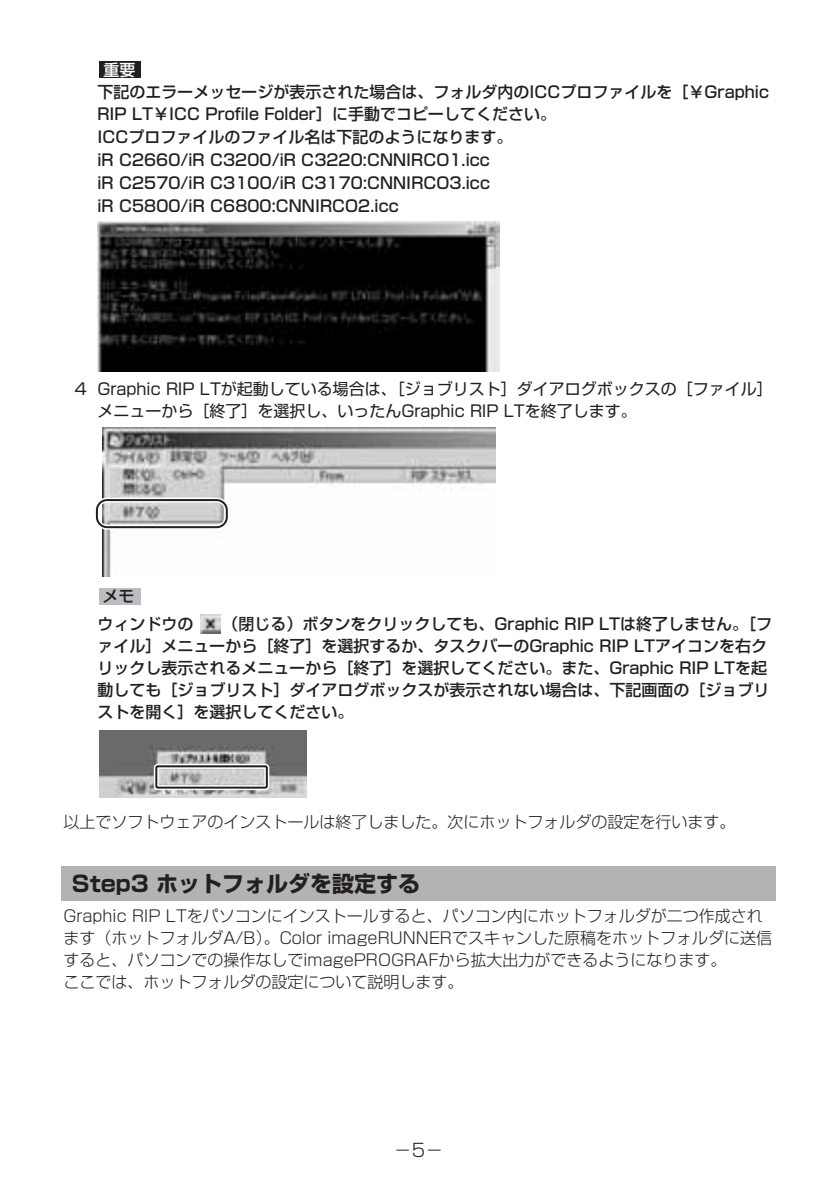
<style>
.page{position:relative;width:838px;height:1190px;background:#fff}
.page>*{position:absolute;margin:0;border:0;box-sizing:border-box;transform-origin:0 0}
.t1{font:700 22px "Shin Go";color:#231f20}
.t2{font:300 18px "Shin Go";color:#231f20}
.t3{font:500 16px/23px "Shin Go";color:#231f20}
.t4{font:300 16px/22px "Shin Go";color:#231f20}
.t5{font:16px/22px "Shin Go";color:#231f20}
.t6{font:500 16px "Shin Go";color:#fff}
</style>
<div class="page">
<img style="left:201px;top:614px;width:20px;height:20px">
<div style="left:99px;top:588px;width:42px;height:16px;background:#bcbdc0"></div>
<div style="left:99px;top:61px;width:42px;height:17px;background:#231f20"></div>
<img style="left:98px;top:222px;width:402px;height:149px">
<img style="left:102px;top:428px;width:393px;height:149px">
<div style="left:94px;top:498px;width:135px;height:32px;border:5px solid #fff;border-radius:10px"></div>
<div style="left:96px;top:499px;width:132px;height:29px;border:2px solid #231f20;border-radius:10px"></div>
<div style="left:61px;top:866px;width:715px;height:34px;background:#b3b3b3"></div>
<img style="left:100px;top:730px;width:207px;height:67px">
<div style="left:154px;top:764px;width:115px;height:26px;border:5px solid #fff;border-radius:2px"></div>
<div style="left:155px;top:765px;width:113px;height:24px;border:2px solid #231f20;border-radius:2px"></div>
<p class="t6" style="left:103px;top:64px;width:34px">重要</p>
<p class="t3" style="left:97px;top:82px;width:673px">下記のエラーメッセージが表示された場合は、フォルダ内のICCプロファイルを［￥Graphic RIP LT￥ICC Profile Folder］に手動でコピーしてください。<br>ICCプロファイルのファイル名は下記のようになります。<br>iR C2660/iR C3200/iR C3220:CNNIRCO1.icc<br>iR C2570/iR C3100/iR C3170:CNNIRCO3.icc<br>iR C5800/iR C6800:CNNIRCO2.icc</p>
<p class="t5" style="left:97px;top:380px;width:677px;text-indent:-23px">4 Graphic RIP LTが起動している場合は、［ジョブリスト］ダイアログボックスの［ファイル］メニューから［終了］を選択し、いったんGraphic RIP LTを終了します。</p>
<p class="t3" style="left:102px;top:586px;width:33px">メモ</p>
<p class="t3" style="left:97px;top:615px;width:676px;line-height:22px;text-indent:125px">（閉じる）ボタンをクリックしても、Graphic RIP LTは終了しません。［ファイル］メニューから［終了］を選択するか、タスクバーのGraphic RIP LTアイコンを右クリックし表示されるメニューから［終了］を選択してください。また、Graphic RIP LTを起動しても［ジョブリスト］ダイアログボックスが表示されない場合は、下記画面の［ジョブリストを開く］を選択してください。</p>
<p class="t3" style="left:97px;top:614px;width:97px">ウィンドウの</p>
<p class="t4" style="left:63px;top:813px;width:673px">以上でソフトウェアのインストールは終了しました。次にホットフォルダの設定を行います。</p>
<h1 class="t1" style="left:72px;top:875px;width:350px">Step3 ホットフォルダを設定する</h1>
<p class="t4" style="left:63px;top:907px;width:710px">Graphic RIP LTをパソコンにインストールすると、パソコン内にホットフォルダが二つ作成されます（ホットフォルダA/B）。Color imageRUNNERでスキャンした原稿をホットフォルダに送信すると、パソコンでの操作なしでimagePROGRAFから拡大出力ができるようになります。<br>ここでは、ホットフォルダの設定について説明します。</p>
<p class="t2" style="left:394px;top:1144px;width:51px">－5－</p>
</div>
